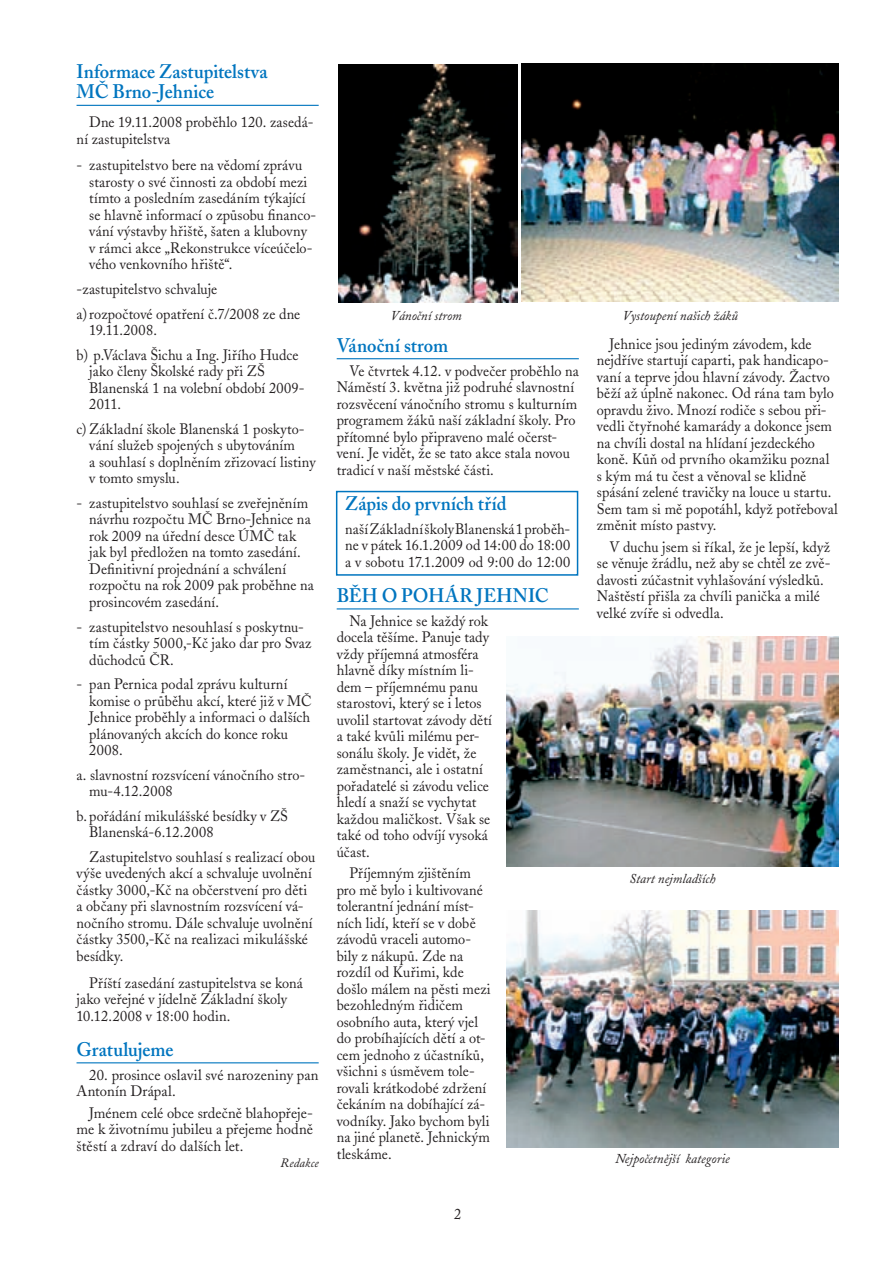
<style>
.page{position:relative;width:893px;height:1263px;background:#fff}
.page>*{position:absolute;margin:0;border:0;box-sizing:border-box;transform-origin:0 0}
.NADPIS_1{font:600 19.5px/20.5px "Adobe Caslon CE";color:#0075bf;scale:.95 1}
.Zapis{font:600 19.5px "Adobe Caslon CE";letter-spacing:.005em;color:#0075bf;scale:.95 1}
.BODY_Left{font:15px/16.5px "Adobe Caslon CE";letter-spacing:.005em;color:#231f20;scale:.95 1}
.BULLET{font:15px/16.5px "Adobe Caslon CE";letter-spacing:.01em;color:#231f20;scale:.95 1}
.BODY_Left-2{font:15px/16.5px "Adobe Caslon CE";letter-spacing:.005em;color:#231f20}
.t1{font:italic 13.5px "Adobe Caslon CE";color:#231f20}
.AUTOR{font:italic 12.75px "Adobe Caslon CE";letter-spacing:.015em;color:#231f20;scale:.95 1}
</style>
<div class="page">
<hr style="left:77px;top:105px;width:242px;height:1px;background:#0075bf">
<hr style="left:77px;top:1062px;width:242px;height:1px;background:#0075bf">
<hr style="left:337px;top:358px;width:242px;height:1px;background:#0075bf">
<hr style="left:337px;top:608px;width:242px;height:1px;background:#0075bf">
<img style="left:339px;top:64px;width:178px;height:238px">
<img style="left:521px;top:64px;width:318px;height:238px">
<img style="left:507px;top:911px;width:331px;height:236px">
<img style="left:507px;top:636px;width:331px;height:231px">
<div style="left:336px;top:491px;width:242px;height:85px;border:2px solid #0075bf"></div>
<p class="NADPIS_1" style="left:77px;top:61px;width:203px">Informace Zastupitelstva<br>MČ Brno-Jehnice</p>
<p class="BODY_Left" style="left:77px;top:114px;width:251px;text-indent:13px">Dne 19.11.2008 proběhlo 120. zasedá&shy;ní zastupitelstva</p>
<p class="BULLET" style="left:89px;top:157px;width:240px;text-indent:-13px">- zastupitelstvo bere na vědomí zprávu starosty o své činnosti za období mezi tímto a posledním zasedáním týkající se hlavně informací o způsobu financo&shy;vání výstavby hřiště, šaten a klubovny v rámci akce „Rekonstrukce víceúčelo&shy;vého venkovního hřiště“.</p>
<p class="BULLET" style="left:77px;top:281px;width:150px">-zastupitelstvo schvaluje</p>
<p class="BULLET" style="left:89px;top:306px;width:224px;text-indent:-13px">a)rozpočtové opatření č.7/2008 ze dne<br>19.11.2008.</p>
<p class="BULLET" style="left:89px;top:347px;width:228px;text-indent:-13px">b) p.Václava Šichu a Ing. Jiřího Hudce jako členy Školské rady při ZŠ<br>Blanenská 1 na volební období 2009-<br>2011.</p>
<p class="BULLET" style="left:89px;top:421px;width:240px;text-indent:-13px">c) Základní škole Blanenská 1 poskyto&shy;vání služeb spojených s ubytováním<br>a souhlasí s doplněním zřizovací listiny v tomto smyslu.</p>
<p class="BULLET" style="left:89px;top:495px;width:238px;text-indent:-13px">- zastupitelstvo souhlasí se zveřejněním návrhu rozpočtu MČ Brno-Jehnice na rok 2009 na úřední desce ÚMČ tak jak byl předložen na tomto zasedání.<br>Definitivní projednání a schválení rozpočtu na rok 2009 pak proběhne na prosincovém zasedání.</p>
<p class="BULLET" style="left:89px;top:618px;width:235px;text-indent:-13px">- zastupitelstvo nesouhlasí s poskytnu&shy;tím částky 5000,-Kč jako dar pro Svaz důchodců ČR.</p>
<p class="BULLET" style="left:89px;top:676px;width:236px;text-indent:-13px">- pan Pernica podal zprávu kulturní komise o průběhu akcí, které již v MČ<br>Jehnice proběhly a informaci o dalších plánovaných akcích do konce roku<br>2008.</p>
<p class="BULLET" style="left:89px;top:767px;width:229px;text-indent:-13px">a. slavnostní rozsvícení vánočního stro&shy;mu-4.12.2008</p>
<p class="BULLET" style="left:89px;top:808px;width:211px;text-indent:-13px">b. pořádání mikulášské besídky v ZŠ<br>Blanenská-6.12.2008</p>
<p class="BODY_Left" style="left:77px;top:849px;width:253px;text-indent:13px">Zastupitelstvo souhlasí s realizací obou výše uvedených akcí a schvaluje uvolnění částky 3000,-Kč na občerstvení pro děti a občany při slavnostním rozsvícení vá&shy;nočního stromu. Dále schvaluje uvolnění částky 3500,-Kč na realizaci mikulášské besídky.</p>
<p class="BODY_Left" style="left:77px;top:974px;width:240px;text-indent:13px">Příští zasedání zastupitelstva se koná jako veřejné v jídelně Základní školy<br>10.12.2008 v 18:00 hodin.</p>
<p class="NADPIS_1" style="left:77px;top:1039px;width:104px">Gratulujeme</p>
<p class="BODY_Left-2" style="left:77px;top:1066px;width:244px;text-indent:13px">20. prosince oslavil své narozeniny pan<br>Antonín Drápal.</p>
<p class="BODY_Left-2" style="left:77px;top:1105px;width:238px;text-align:justify;text-indent:13px">Jménem celé obce srdečně blahopřeje&shy;me k životnímu jubileu a přejeme hodně štěstí a zdraví do dalších let.</p>
<p class="AUTOR" style="left:281px;top:1155px;width:42px">Redakce</p>
<p class="t1" style="left:391px;top:308px;width:72px">Vánoční strom</p>
<p class="t1" style="left:623px;top:307px;width:116px">Vystoupení našich žáků</p>
<p class="NADPIS_1" style="left:337px;top:335px;width:119px">Vánoční strom</p>
<p class="BODY_Left" style="left:337px;top:362px;width:256px;text-indent:13px">Ve čtvrtek 4.12. v podvečer proběhlo na Náměstí 3. května již podruhé slavnostní rozsvěcení vánočního stromu s kulturním programem žáků naší základní školy. Pro přítomné bylo připraveno malé očerst&shy;vení. Je vidět, že se tato akce stala novou tradicí v naší městské části.</p>
<p class="Zapis" style="left:345px;top:492px;width:171px">Zápis do prvních tříd</p>
<p class="BODY_Left" style="left:345px;top:520px;width:238px;text-align:justify">naší Základní školy Blanenská 1 proběh&shy;ne v pátek 16.1.2009 od 14:00 do 18:00 a v sobotu 17.1.2009 od 9:00 do 12:00</p>
<p class="NADPIS_1" style="left:337px;top:585px;width:225px">BĚH O POHÁR JEHNIC</p>
<p class="BODY_Left" style="left:337px;top:613px;width:165px;text-indent:13px">Na Jehnice se každý rok docela těšíme. Panuje tady vždy příjemná atmosféra hlavně díky místním li&shy;dem – příjemnému panu starostovi, který se i letos uvolil startovat závody dětí a také kvůli milému per&shy;sonálu školy. Je vidět, že zaměstnanci, ale i ostatní pořadatelé si závodu velice hledí a snaží se vychytat každou maličkost. Však se také od toho odvíjí vysoká účast.</p>
<p class="BODY_Left" style="left:337px;top:865px;width:163px;text-indent:13px">Příjemným zjištěním pro mě bylo i kultivované tolerantní jednání míst&shy;ních lidí, kteří se v době závodů vraceli automo&shy;bily z nákupů. Zde na rozdíl od Kuřimi, kde došlo málem na pěsti mezi bezohledným řidičem osobního auta, který vjel do probíhajících dětí a ot&shy;cem jednoho z účastníků, všichni s úsměvem tole&shy;rovali krátkodobé zdržení čekáním na dobíhající zá&shy;vodníky. Jako bychom byli na jiné planetě. Jehnickým tleskáme.</p>
<p class="BODY_Left" style="left:454px;top:1205px;width:9px">2</p>
<p class="BODY_Left" style="left:597px;top:335px;width:255px;text-indent:13px">Jehnice jsou jediným závodem, kde nejdříve startují caparti, pak handicapo&shy;vaní a teprve jdou hlavní závody. Žactvo běží až úplně nakonec. Od rána tam bylo opravdu živo. Mnozí rodiče s sebou při&shy;vedli čtyřnohé kamarády a dokonce jsem na chvíli dostal na hlídaní jezdeckého koně. Kůň od prvního okamžiku poznal s kým má tu čest a věnoval se klidně spásání zelené travičky na louce u startu.<br>Sem tam si mě popotáhl, když potřeboval změnit místo pastvy.</p>
<p class="BODY_Left" style="left:597px;top:539px;width:247px;text-indent:13px">V duchu jsem si říkal, že je lepší, když se věnuje žrádlu, než aby se chtěl ze zvě&shy;davosti zúčastnit vyhlašování výsledků.<br>Naštěstí přišla za chvíli panička a milé velké zvíře si odvedla.</p>
<p class="t1" style="left:629px;top:870px;width:88px">Start nejmladších</p>
<p class="t1" style="left:615px;top:1150px;width:116px">Nejpočetnější kategorie</p>
</div>
